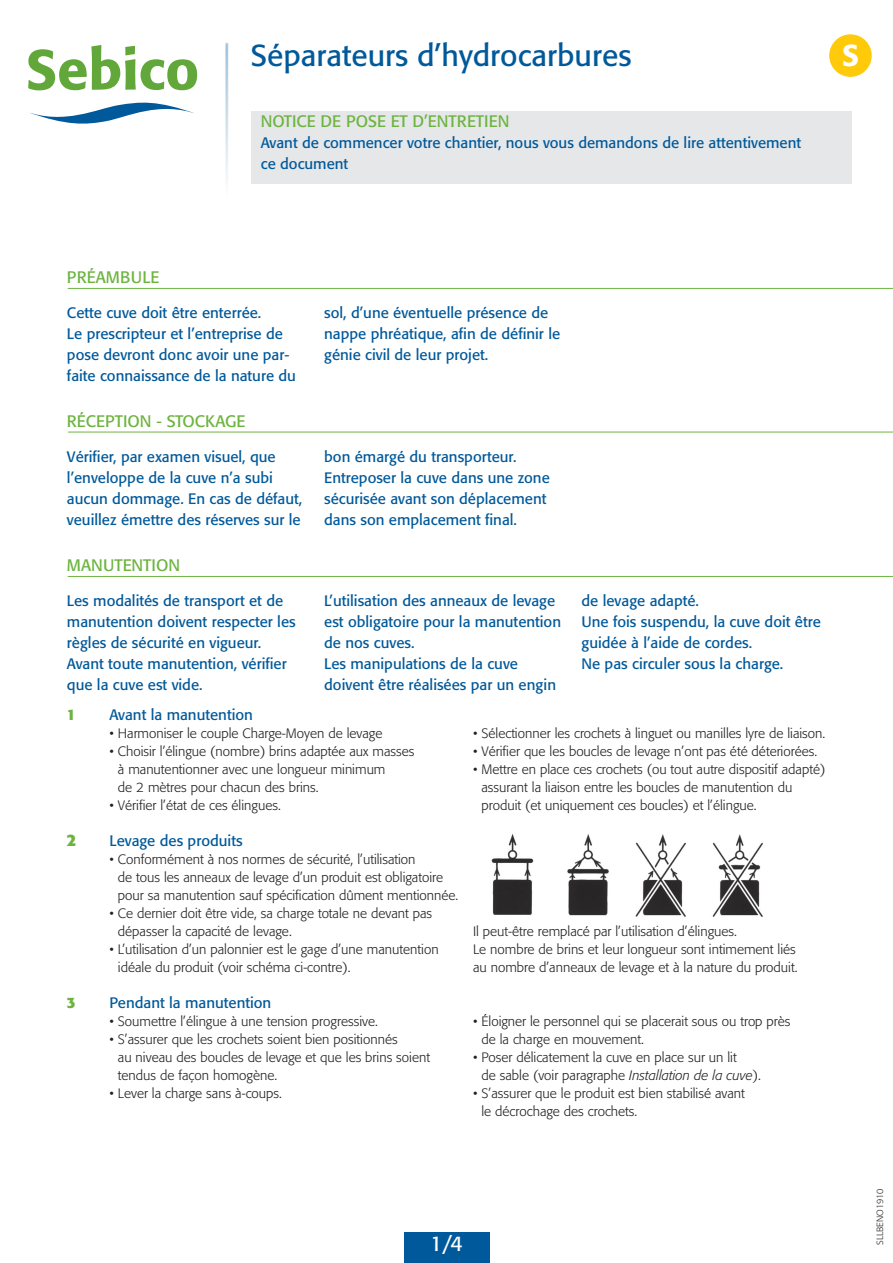
<style>
.page{position:relative;width:893px;height:1263px;background:#fff}
.page>*{position:absolute;margin:0;border:0;box-sizing:border-box;transform-origin:0 0}
.t1{font:30px "Formata";color:#00599a}
.t2{font:500 30px "Formata";color:#fff}
.t3{font:21px "Formata";color:#fff}
.t4{font:16.5px "Formata";color:#6cb43f}
.t5{font:700 16.5px "Formata";color:#6cb43f}
.t6{font:15px/21px "Formata";color:#00599a}
.t7{font:700 15px "Formata";color:#6cb43f}
.t8{font:300 13.5px/18px "Formata";color:#231f20}
.t9{font:300 9px "Formata";color:#231f20}
.s1{font-style:italic}
</style>
<div class="page">
<hr style="left:68px;top:288px;width:825px;height:1px;background:#6cb43f">
<hr style="left:68px;top:576px;width:825px;height:1px;background:#6cb43f">
<hr style="left:68px;top:432px;width:825px;height:1px;background:#6cb43f">
<div style="left:251px;top:111px;width:600px;height:72px;background:#e6e7e9"></div>
<div style="left:829px;top:34px;width:43px;height:43px;background:#feca0a;border-radius:50%"></div>
<div style="left:404px;top:1232px;width:85px;height:31px;background:#00599a"></div>
<img style="left:491px;top:834px;width:272px;height:83px">
<svg style="left:28px;top:45px;width:169px;height:45px"></svg>
<svg style="left:29px;top:102px;width:165px;height:22px"></svg>
<hr style="left:225px;top:43px;width:3px;height:155px;background:#00599a">
<h1 class="t1" style="left:251px;top:38px;width:382px">Séparateurs d’hydrocarbures</h1>
<p class="t4" style="left:261px;top:111px;width:250px">NOTICE DE POSE ET D’ENTRETIEN</p>
<p class="t6" style="left:261px;top:132px;width:542px">Avant de commencer votre chantier, nous vous demandons de lire attentivement ce document</p>
<h1 class="t2" style="left:842px;top:37px;width:18px">S</h1>
<p class="t4" style="left:67px;top:267px;width:94px">PRÉAMBULE</p>
<p class="t6" style="left:67px;top:302px;width:231px">Cette cuve doit être enterrée.<br>Le prescripteur et l’entreprise de pose devront donc avoir une par&shy;faite connaissance de la nature du</p>
<p class="t6" style="left:324px;top:302px;width:237px">sol, d’une éventuelle présence de nappe phréatique, afin de définir le génie civil de leur projet.</p>
<p class="t4" style="left:67px;top:411px;width:180px">RÉCEPTION - STOCKAGE</p>
<p class="t6" style="left:67px;top:446px;width:237px">Vérifier, par examen visuel, que l’enveloppe de la cuve n’a subi aucun dommage. En cas de défaut, veuillez émettre des réserves sur le</p>
<p class="t6" style="left:324px;top:446px;width:227px">bon émargé du transporteur.<br>Entreposer la cuve dans une zone sécurisée avant son déplacement dans son emplacement final.</p>
<p class="t4" style="left:67px;top:555px;width:115px">MANUTENTION</p>
<p class="t6" style="left:67px;top:590px;width:230px">Les modalités de transport et de manutention doivent respecter les règles de sécurité en vigueur.<br>Avant toute manutention, vérifier que la cuve est vide.</p>
<p class="t6" style="left:324px;top:590px;width:238px">L’utilisation des anneaux de levage est obligatoire pour la manutention de nos cuves.<br>Les manipulations de la cuve doivent être réalisées par un engin</p>
<p class="t6" style="left:581px;top:590px;width:241px">de levage adapté.<br>Une fois suspendu, la cuve doit être guidée à l’aide de cordes.<br>Ne pas circuler sous la charge.</p>
<p class="t6" style="left:109px;top:704px;width:145px">Avant la manutention</p>
<p class="t8" style="left:109px;top:724px;width:274px">• Harmoniser le couple Charge-Moyen de levage</p>
<p class="t8" style="left:118px;top:742px;width:298px;text-indent:-8px">• Choisir l’élingue (nombre) brins adaptée aux masses à manutentionner avec une longueur minimum<br>de 2 mètres pour chacun des brins.</p>
<p class="t8" style="left:109px;top:796px;width:173px">• Vérifier l’état de ces élingues.</p>
<p class="t6" style="left:109px;top:830px;width:135px">Levage des produits</p>
<p class="t8" style="left:118px;top:850px;width:342px;text-indent:-8px">• Conformément à nos normes de sécurité, l’utilisation<br>de tous les anneaux de levage d’un produit est obligatoire pour sa manutention sauf spécification dûment mentionnée.</p>
<p class="t8" style="left:118px;top:904px;width:316px;text-indent:-8px">• Ce dernier doit être vide, sa charge totale ne devant pas dépasser la capacité de levage.</p>
<p class="t8" style="left:118px;top:940px;width:322px;text-indent:-8px">• L’utilisation d’un palonnier est le gage d’une manutention idéale du produit (voir schéma ci-contre).</p>
<p class="t7" style="left:67px;top:705px;width:10px">1</p>
<p class="t8" style="left:473px;top:724px;width:354px">• Sélectionner les crochets à linguet ou manilles lyre de liaison.</p>
<p class="t8" style="left:473px;top:742px;width:346px">• Vérifier que les boucles de levage n’ont pas été déteriorées.</p>
<p class="t8" style="left:481px;top:760px;width:345px;text-indent:-8px">• Mettre en place ces crochets (ou tout autre dispositif adapté) assurant la liaison entre les boucles de manutention du produit (et uniquement ces boucles) et l’élingue.</p>
<p class="t5" style="left:67px;top:830px;width:11px">2</p>
<p class="t8" style="left:473px;top:922px;width:326px">Il peut-être remplacé par l’utilisation d’élingues.<br>Le nombre de brins et leur longueur sont intimement liés au nombre d’anneaux de levage et à la nature du produit.</p>
<p class="t7" style="left:67px;top:993px;width:10px">3</p>
<p class="t6" style="left:109px;top:992px;width:163px">Pendant la manutention</p>
<p class="t8" style="left:109px;top:1012px;width:270px">• Soumettre l’élingue à une tension progressive.</p>
<p class="t8" style="left:118px;top:1030px;width:314px;text-indent:-8px">• S’assurer que les crochets soient bien positionnés<br>au niveau des boucles de levage et que les brins soient tendus de façon homogène.</p>
<p class="t8" style="left:109px;top:1084px;width:174px">• Lever la charge sans à-coups.</p>
<p class="t8" style="left:481px;top:1012px;width:310px;text-indent:-8px">• Éloigner le personnel qui se placerait sous ou trop près de la charge en mouvement.</p>
<p class="t8" style="left:481px;top:1048px;width:281px;text-indent:-8px">• Poser délicatement la cuve en place sur un lit<br>de sable (voir paragraphe <span class="s1">Installation de la cuve</span>).</p>
<p class="t8" style="left:481px;top:1084px;width:265px;text-indent:-8px">• S’assurer que le produit est bien stabilisé avant le décrochage des crochets.</p>
<h2 class="t3" style="left:430px;top:1231px;width:34px">1/4</h2>
<p class="t9" style="left:875px;top:1245px;width:57px;rotate:-90deg">SLLBENO1910</p>
</div>
